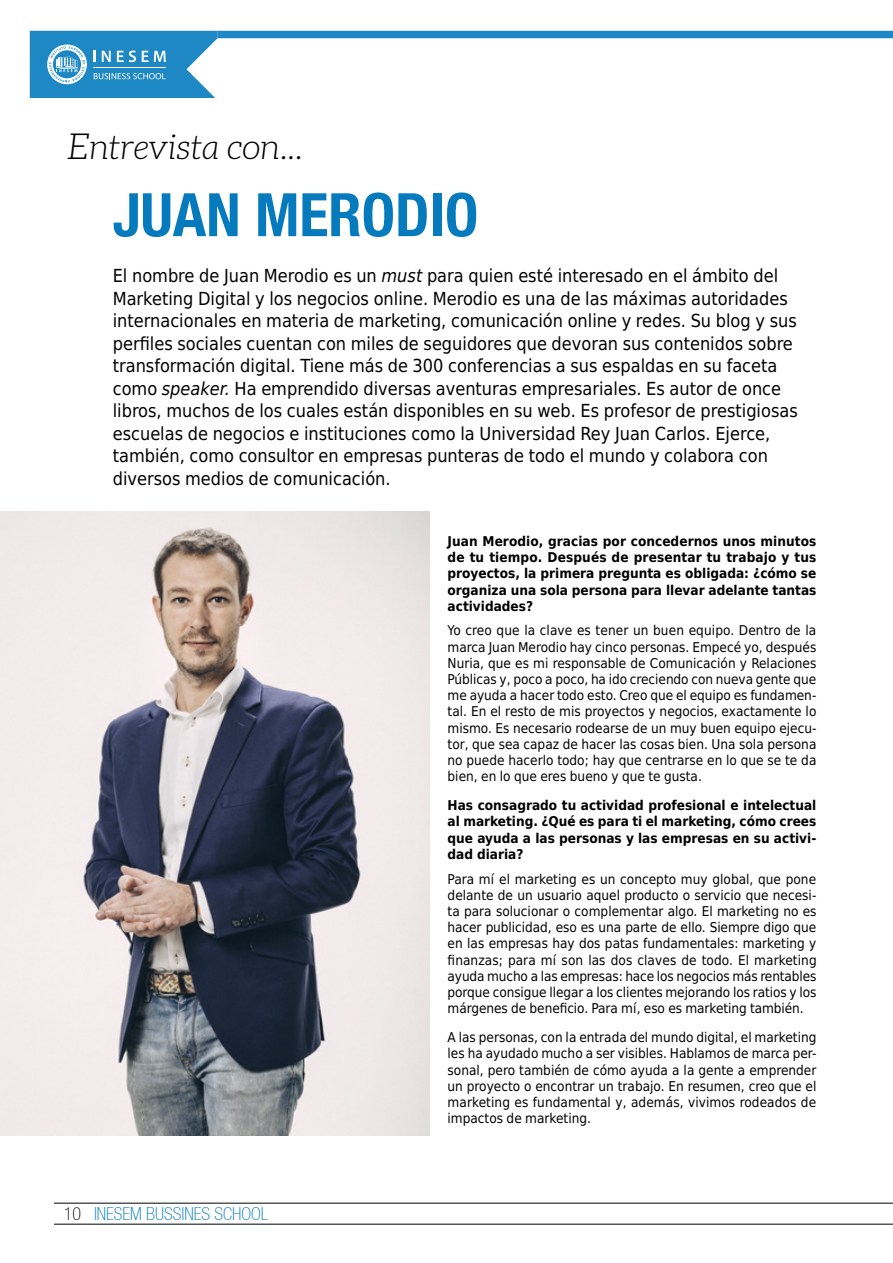
<style>
.page{position:relative;width:893px;height:1263px;background:#fff}
.page>*{position:absolute;margin:0;border:0;box-sizing:border-box;transform-origin:0 0}
.t1{font:700 condensed 60px "Helvetica Neue LT Std";color:#057bbe}
.t2{font:italic 300 34.5px "Aleo";color:#000}
.t3{font:18px/22.5px "DejaVu Sans Condensed";color:#000}
.t4{font:100 condensed 18px "Helvetica Neue LT";color:#057bbe}
.t5{font:13.5px/16.2px "DejaVu Sans Condensed";color:#000;text-align:justify}
.t6{font:700 13.5px/16.2px "DejaVu Sans Condensed";color:#000;text-align:justify}
.s1{font-size:36px}
.s2{font-style:italic}
.s3{color:#000}
</style>
<div class="page">
<div style="left:218px;top:31px;width:675px;height:7px;background:#1e88c4"></div>
<hr style="left:54px;top:1203px;width:839px;height:1px;background:#000">
<hr style="left:54px;top:1224px;width:839px;height:1px;background:#000">
<svg style="left:30px;top:31px;width:188px;height:67px;background:#459cce"></svg>
<img style="left:0;top:511px;width:429px;height:624px">
<h2 class="t2" style="left:67px;top:129px;width:237px"><span class="s1">E</span>ntrevista con...</h2>
<h1 class="t1" style="left:113px;top:178px;width:367px">JUAN MERODIO</h1>
<p class="t3" style="left:113px;top:264px;width:687px">El nombre de Juan Merodio es un <span class="s2">must</span> para quien esté interesado en el ámbito del Marketing Digital y los negocios online. Merodio es una de las máximas autoridades internacionales en materia de marketing, comunicación online y redes. Su blog y sus perfiles sociales cuentan con miles de seguidores que devoran sus contenidos sobre transformación digital. Tiene más de 300 conferencias a sus espaldas en su faceta como <span class="s2">speaker.</span> Ha emprendido diversas aventuras empresariales. Es autor de once libros, muchos de los cuales están disponibles en su web. Es profesor de prestigiosas escuelas de negocios e instituciones como la Universidad Rey Juan Carlos. Ejerce, también, como consultor en empresas punteras de todo el mundo y colabora con diversos medios de comunicación.</p>
<h3 class="t4" style="left:64px;top:1203px;width:206px"><span class="s3">10</span> INESEM BUSSINES SCHOOL</h3>
<p class="t6" style="left:448px;top:533px;width:370px">Juan Merodio, gracias por concedernos unos minutos de tu tiempo. Después de presentar tu trabajo y tus proyectos, la primera pregunta es obligada: ¿cómo se organiza una sola persona para llevar adelante tantas actividades?</p>
<p class="t5" style="left:448px;top:623px;width:370px">Yo creo que la clave es tener un buen equipo. Dentro de la marca Juan Merodio hay cinco personas. Empecé yo, después Nuria, que es mi responsable de Comunicación y Relaciones Públicas y, poco a poco, ha ido creciendo con nueva gente que me ayuda a hacer todo esto. Creo que el equipo es fundamen&shy;tal. En el resto de mis proyectos y negocios, exactamente lo mismo. Es necesario rodearse de un muy buen equipo ejecu&shy;tor, que sea capaz de hacer las cosas bien. Una sola persona no puede hacerlo todo; hay que centrarse en lo que se te da bien, en lo que eres bueno y que te gusta.</p>
<p class="t6" style="left:448px;top:797px;width:370px">Has consagrado tu actividad profesional e intelectual al marketing. ¿Qué es para ti el marketing, cómo crees que ayuda a las personas y las empresas en su activi&shy;dad diaria?</p>
<p class="t5" style="left:448px;top:871px;width:371px">Para mí el marketing es un concepto muy global, que pone delante de un usuario aquel producto o servicio que necesi&shy;ta para solucionar o complementar algo. El marketing no es hacer publicidad, eso es una parte de ello. Siempre digo que en las empresas hay dos patas fundamentales: marketing y finanzas; para mí son las dos claves de todo. El marketing ayuda mucho a las empresas: hace los negocios más rentables porque consigue llegar a los clientes mejorando los ratios y los márgenes de beneficio. Para mí, eso es marketing también.</p>
<p class="t5" style="left:448px;top:1029px;width:370px">A las personas, con la entrada del mundo digital, el marketing les ha ayudado mucho a ser visibles. Hablamos de marca per&shy;sonal, pero también de cómo ayuda a la gente a emprender un proyecto o encontrar un trabajo. En resumen, creo que el marketing es fundamental y, además, vivimos rodeados de impactos de marketing.</p>
</div>
